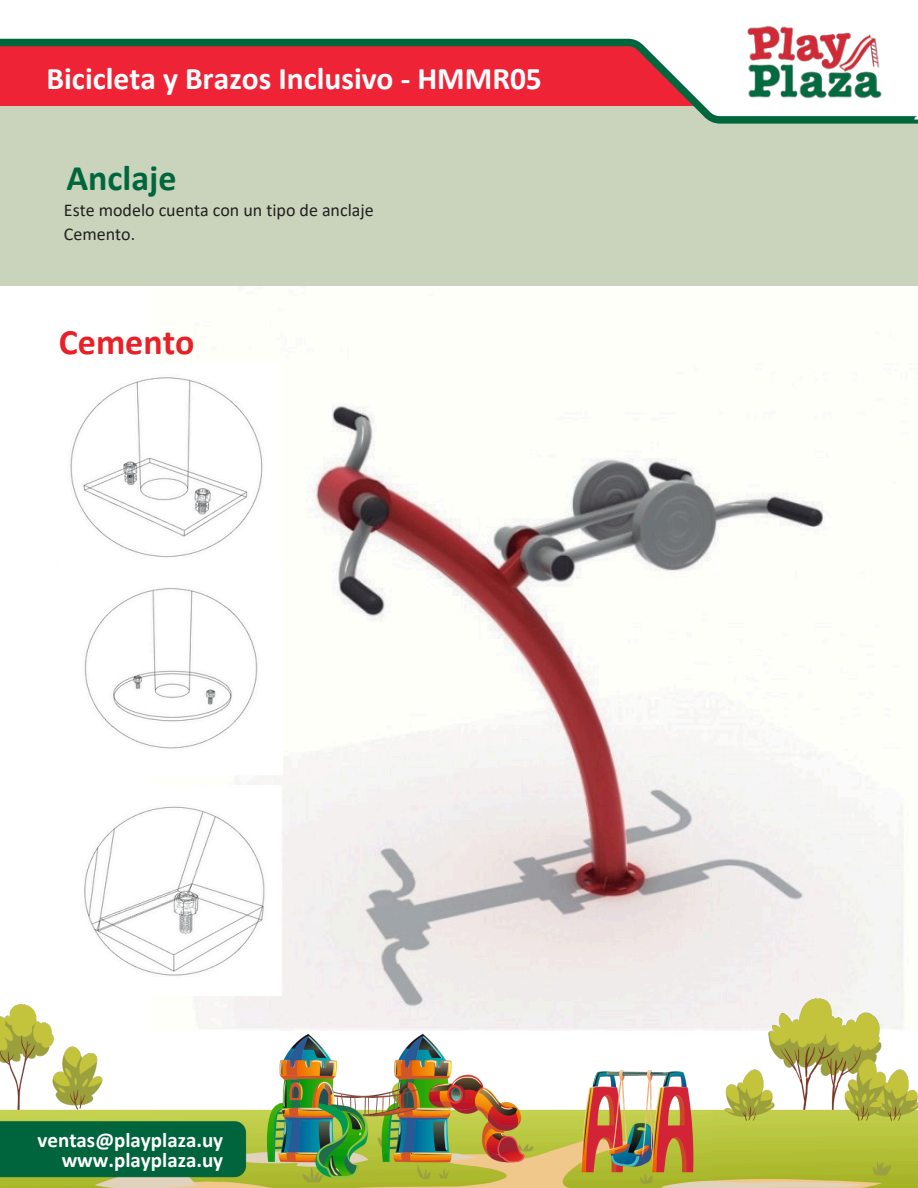
<style>
.page{position:relative;width:918px;height:1188px;background:#fff}
.page>*{position:absolute;margin:0;border:0;box-sizing:border-box;transform-origin:0 0}
.t1{font:700 36px "Calibri";color:#00673d}
.t2{font:700 36px "Calibri";color:#e92028}
.t3{font:700 31.5px "Calibri";color:#fff}
.t4{font:700 21px/20.2px "Calibri";color:#fff;text-align:right}
.t5{font:18px/24.8px "Calibri";color:#231f20}
</style>
<div class="page">
<img style="left:282px;top:277px;width:636px;height:714px">
<div style="left:0;top:105px;width:917px;height:181px;background:#cad4bc"></div>
<svg style="left:0;top:38px;width:631px;height:1px"></svg>
<svg style="left:0;top:39px;width:918px;height:85px;fill:#ee2436"></svg>
<img style="left:731px;top:25px;width:167px;height:77px">
<img style="left:0;top:991px;width:918px;height:197px">
<img style="left:56px;top:377px;width:226px;height:618px">
<h3 class="t3" style="left:46px;top:66px;width:497px">Bicicleta y Brazos Inclusivo - HMMR05</h3>
<h1 class="t1" style="left:67px;top:163px;width:111px">Anclaje</h1>
<p class="t5" style="left:64px;top:199px;width:311px">Este modelo cuenta con un tipo de anclaje<br>Cemento.</p>
<p class="t2" style="left:59px;top:327px;width:137px">Cemento</p>
<p class="t4" style="left:38px;top:1131px;width:187px">ventas@playplaza.uy www.playplaza.uy</p>
</div>
